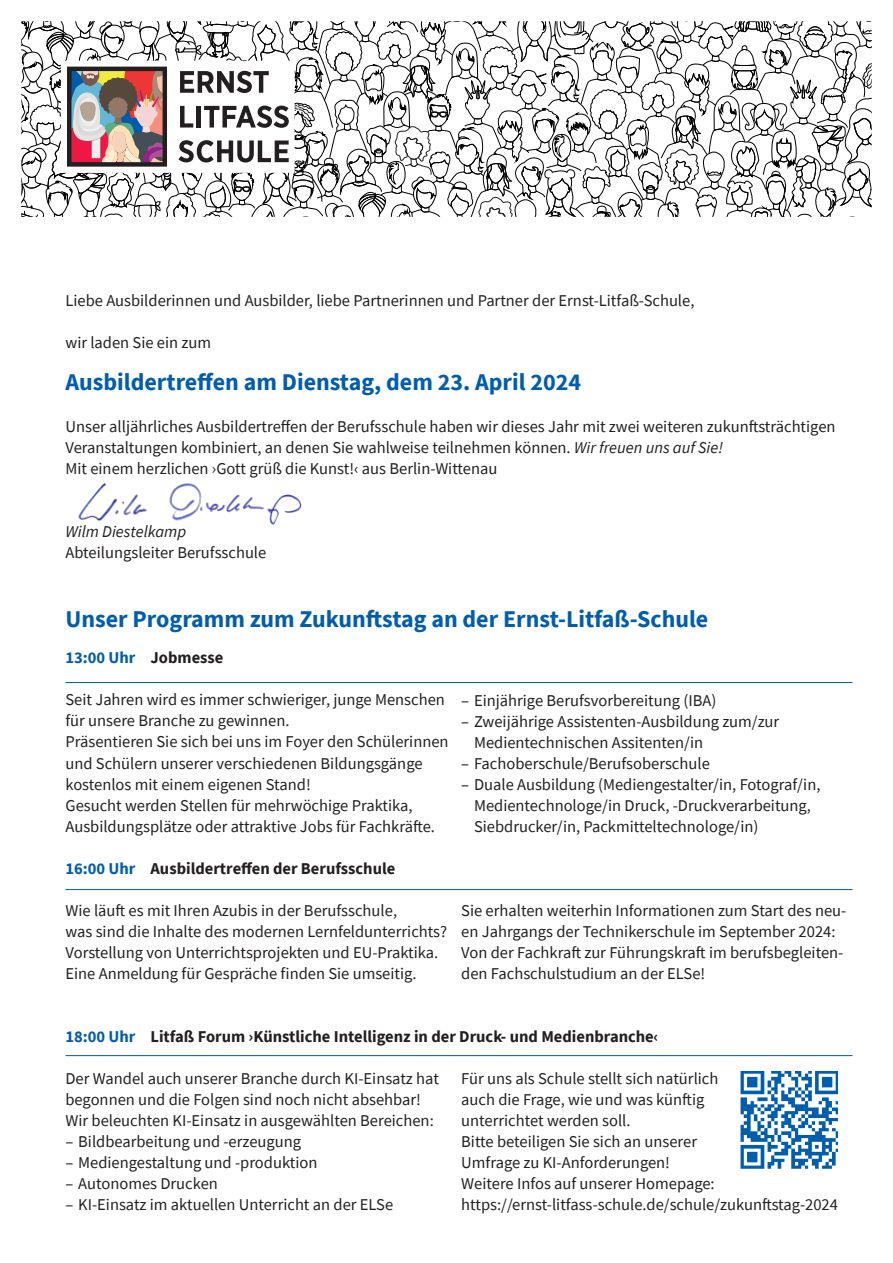
<style>
.page{position:relative;width:893px;height:1263px;background:#fff}
.page>*{position:absolute;margin:0;border:0;box-sizing:border-box;transform-origin:0 0}
.t1{font:700 24px "Source Sans Pro";color:#015dad}
.t2{font:16.5px/21px "Source Sans Pro";color:#231f20}
.t3{font:700 16.5px "Source Sans Pro";color:#231f20}
.t4{font:700 16.5px "Source Sans Pro";color:#015dad}
.t5{font:italic 16.5px "Source Sans Pro";color:#231f20}
.s1{font-style:italic}
.s2{color:#231f20}
.s3{color:#015dad}
</style>
<div class="page">
<svg style="left:21px;top:21px;width:851px;height:196px"></svg>
<hr style="left:65px;top:682px;width:787px;height:1px;background:#015dad">
<hr style="left:65px;top:889px;width:787px;height:1px;background:#015dad">
<hr style="left:65px;top:1055px;width:787px;height:1px;background:#015dad">
<img style="left:741px;top:1071px;width:97px;height:97px">
<img style="left:78px;top:483px;width:224px;height:42px">
<p class="t2" style="left:65px;top:290px;width:630px">Liebe Ausbilderinnen und Ausbilder, liebe Partnerinnen und Partner der Ernst-Litfaß-Schule,</p>
<p class="t2" style="left:65px;top:332px;width:147px">wir laden Sie ein zum</p>
<h1 class="t1" style="left:65px;top:366px;width:517px">Ausbildertreffen am Dienstag, dem 23. April 2024</h1>
<p class="t2" style="left:65px;top:416px;width:772px">Unser alljährliches Ausbildertreffen der Berufsschule haben wir dieses Jahr mit zwei weiteren zukunftsträchtigen<br>Veranstaltungen kombiniert, an denen Sie wahlweise teilnehmen können. <span class="s1">Wir freuen uns auf Sie!<br></span>Mit einem herzlichen ›Gott grüß die Kunst!‹ aus Berlin-Wittenau</p>
<p class="t5" style="left:65px;top:521px;width:122px">Wilm Diestelkamp</p>
<p class="t2" style="left:65px;top:542px;width:202px">Abteilungsleiter Berufsschule</p>
<h1 class="t1" style="left:65px;top:603px;width:644px">Unser Programm zum Zukunftstag an der Ernst-Litfaß-Schule</h1>
<p class="t4" style="left:65px;top:647px;width:159px">13:00 Uhr <span class="s2">Jobmesse</span></p>
<p class="t2" style="left:65px;top:689px;width:385px">Seit Jahren wird es immer schwieriger, junge Menschen für unsere Branche zu gewinnen.<br>Präsentieren Sie sich bei uns im Foyer den Schülerinnen und Schülern unserer verschiedenen Bildungsgänge kostenlos mit einem eigenen Stand!<br>Gesucht werden Stellen für mehrwöchige Praktika, Ausbildungsplätze oder attraktive Jobs für Fachkräfte.</p>
<p class="t2" style="left:461px;top:689px;width:257px">– Einjährige Berufsvorbereitung (IBA)</p>
<p class="t2" style="left:474px;top:710px;width:307px;text-indent:-13px">– Zweijährige Assistenten-Ausbildung zum/zur<br>Medientechnischen Assitenten/in</p>
<p class="t2" style="left:461px;top:752px;width:250px">– Fachoberschule/Berufsoberschule</p>
<p class="t2" style="left:474px;top:773px;width:348px;text-indent:-13px">– Duale Ausbildung (Mediengestalter/in, Fotograf/in,<br>Medientechnologe/in Druck, -Druckverarbeitung,<br>Siebdrucker/in, Packmitteltechnologe/in)</p>
<p class="t3" style="left:65px;top:857px;width:331px"><span class="s3">16:00 Uhr</span> Ausbildertreffen der Berufsschule</p>
<p class="t2" style="left:65px;top:900px;width:383px">Wie läuft es mit Ihren Azubis in der Berufsschule,<br>was sind die Inhalte des modernen Lernfeldunterrichts?<br>Vorstellung von Unterrichtsprojekten und EU-Praktika.<br>Eine Anmeldung für Gespräche finden Sie umseitig.</p>
<p class="t2" style="left:461px;top:900px;width:387px">Sie erhalten weiterhin Informationen zum Start des neu&shy;en Jahrgangs der Technikerschule im September 2024:<br>Von der Fachkraft zur Führungskraft im berufsbegleiten&shy;den Fachschulstudium an der ELSe!</p>
<p class="t3" style="left:65px;top:1025px;width:594px"><span class="s3">18:00 Uhr</span> Litfaß Forum ›Künstliche Intelligenz in der Druck- und Medienbranche‹</p>
<p class="t2" style="left:65px;top:1068px;width:375px">Der Wandel auch unserer Branche durch KI-Einsatz hat begonnen und die Folgen sind noch nicht absehbar!<br>Wir beleuchten KI-Einsatz in ausgewählten Bereichen:</p>
<p class="t2" style="left:65px;top:1131px;width:237px">– Bildbearbeitung und -erzeugung</p>
<p class="t2" style="left:65px;top:1152px;width:253px">– Mediengestaltung und -produktion</p>
<p class="t2" style="left:65px;top:1173px;width:154px">– Autonomes Drucken</p>
<p class="t2" style="left:65px;top:1194px;width:329px">– KI-Einsatz im aktuellen Unterricht an der ELSe</p>
<p class="t2" style="left:461px;top:1068px;width:378px">Für uns als Schule stellt sich natürlich<br>auch die Frage, wie und was künftig<br>unterrichtet werden soll.<br>Bitte beteiligen Sie sich an unserer<br>Umfrage zu KI-Anforderungen!<br>Weitere Infos auf unserer Homepage: https://ernst-litfass-schule.de/schule/zukunftstag-2024</p>
</div>
